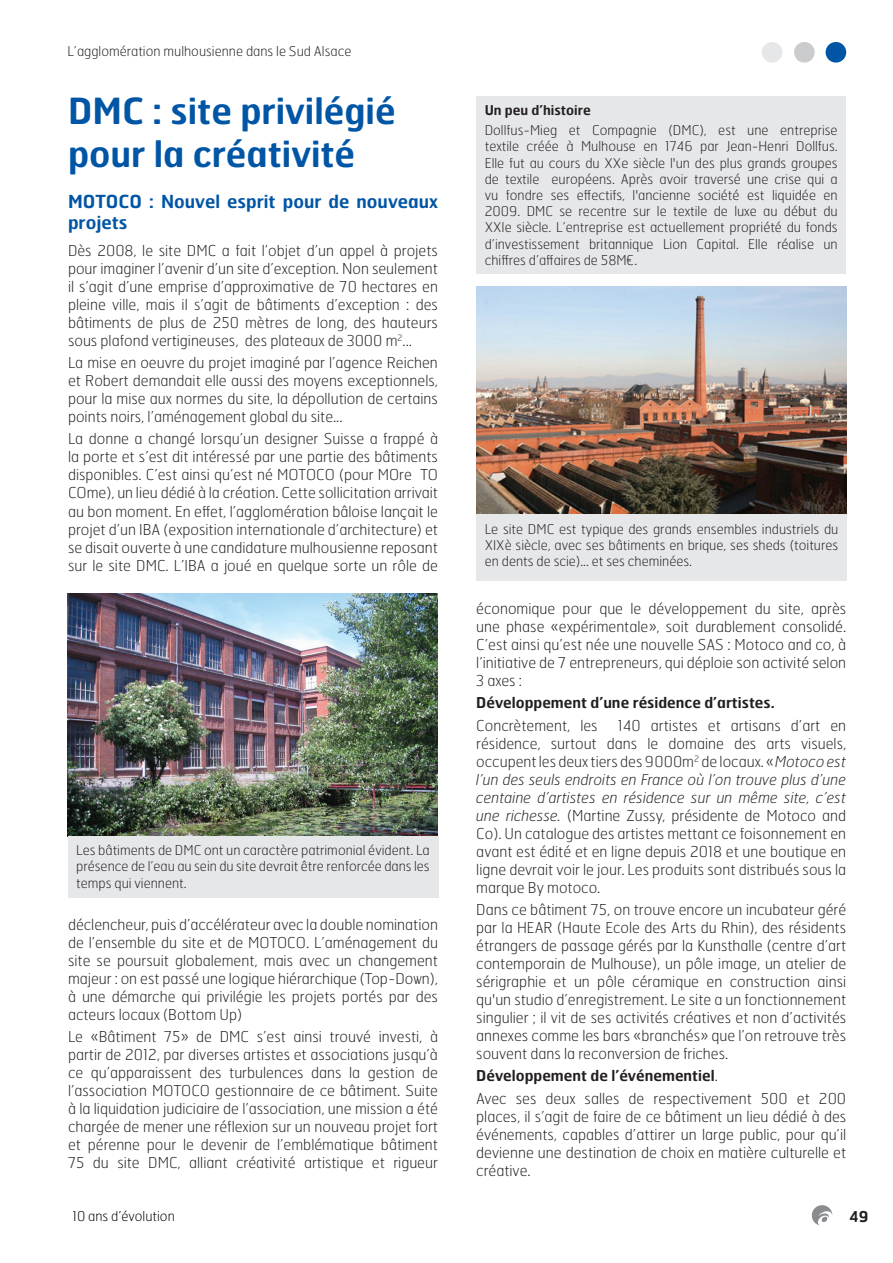
<style>
.page{position:relative;width:893px;height:1263px;background:#fff}
.page>*{position:absolute;margin:0;border:0;box-sizing:border-box;transform-origin:0 0}
.t1{font:600 36px/43.2px "Hermes FB";color:#0155a5}
.t2{font:600 18px/21.6px "Hermes FB";color:#0155a5}
.t3{font:100 15px/18px "Hermes FB";color:#231f20;text-align:justify}
.t4{font:600 15px "Hermes FB";color:#231f20}
.t5{font:100 13.5px/16.2px "Hermes FB";color:#231f20;text-align:justify}
.t6{font:100 13.5px "Hermes FB";color:#000}
.t7{font:600 13.5px "Hermes FB";color:#231f20}
.s1{font-style:italic}
.s2{font-weight:600}
</style>
<div class="page">
<div style="left:826px;top:42px;width:20px;height:21px;background:#0155a5;border-radius:50%"></div>
<div style="left:794px;top:42px;width:21px;height:21px;background:#cbccce;border-radius:50%"></div>
<div style="left:762px;top:42px;width:20px;height:21px;background:#e6e7e9;border-radius:50%"></div>
<svg style="left:812px;top:1205px;width:20px;height:20px"></svg>
<div style="left:476px;top:96px;width:370px;height:177px;background:#e6e7e9"></div>
<img style="left:476px;top:286px;width:370px;height:228px">
<img style="left:68px;top:593px;width:370px;height:243px">
<div style="left:68px;top:836px;width:370px;height:61px;background:#e6e7e9"></div>
<div style="left:476px;top:514px;width:371px;height:67px;background:#e6e7e9"></div>
<p class="t5" style="left:67px;top:43px;width:285px">L’agglomération mulhousienne dans le Sud Alsace</p>
<h1 class="t1" style="left:68px;top:88px;width:329px">DMC : site privilégié pour la créativité</h1>
<p class="t7" style="left:485px;top:101px;width:107px">Un peu d’histoire</p>
<p class="t5" style="left:485px;top:122px;width:354px">Dollfus-Mieg et Compagnie (DMC), est une entreprise textile créée à Mulhouse en 1746 par Jean-Henri Dollfus.<br>Elle fut au cours du XXe siècle l'un des plus grands groupes de textile européens. Après avoir traversé une crise qui a vu fondre ses effectifs, l'ancienne société est liquidée en 2009. DMC se recentre sur le textile de luxe au début du XXIe siècle. L’entreprise est actuellement propriété du fonds d’investissement britannique Lion Capital. Elle réalise un chiffres d’affaires de 58M¤.</p>
<p class="t2" style="left:68px;top:190px;width:371px">MOTOCO : Nouvel esprit pour de nouveaux projets</p>
<p class="t3" style="left:68px;top:241px;width:371px">Dès 2008, le site DMC a fait l’objet d’un appel à projets pour imaginer l’avenir d’un site d’exception. Non seulement il s’agit d’une emprise d’approximative de 70 hectares en pleine ville, mais il s’agit de bâtiments d’exception : des bâtiments de plus de 250 mètres de long, des hauteurs sous plafond vertigineuses, des plateaux de 3000 m<sup>2</sup>...</p>
<p class="t3" style="left:68px;top:353px;width:371px">La mise en oeuvre du projet imaginé par l’agence Reichen et Robert demandait elle aussi des moyens exceptionnels, pour la mise aux normes du site, la dépollution de certains points noirs, l’aménagement global du site...</p>
<p class="t3" style="left:68px;top:430px;width:371px">La donne a changé lorsqu’un designer Suisse a frappé à la porte et s’est dit intéressé par une partie des bâtiments disponibles. C’est ainsi qu’est né MOTOCO (pour MOre TO COme), un lieu dédié à la création. Cette sollicitation arrivait au bon moment. En effet, l’agglomération bâloise lançait le projet d’un IBA (exposition internationale d’architecture) et se disait ouverte à une candidature mulhousienne reposant sur le site DMC. L’IBA a joué en quelque sorte un rôle de</p>
<p class="t5" style="left:485px;top:520px;width:355px">Le site DMC est typique des grands ensembles industriels du XIXè siècle, avec ses bâtiments en brique, ses sheds (toitures en dents de scie)... et ses cheminées.</p>
<p class="t5" style="left:76px;top:842px;width:355px">Les bâtiments de DMC ont un caractère patrimonial évident. La présence de l’eau au sein du site devrait être renforcée dans les temps qui viennent.</p>
<p class="t3" style="left:68px;top:915px;width:371px">déclencheur, puis d’accélérateur avec la double nomination de l’ensemble du site et de MOTOCO. L’aménagement du site se poursuit globalement, mais avec un changement majeur : on est passé une logique hiérarchique (Top-Down), à une démarche qui privilégie les projets portés par des acteurs locaux (Bottom Up)</p>
<p class="t3" style="left:68px;top:1027px;width:371px">Le «Bâtiment 75» de DMC s’est ainsi trouvé investi, à partir de 2012, par diverses artistes et associations jusqu’à ce qu’apparaissent des turbulences dans la gestion de l’association MOTOCO gestionnaire de ce bâtiment. Suite à la liquidation judiciaire de l’association, une mission a été chargée de mener une réflexion sur un nouveau projet fort et pérenne pour le devenir de l’emblématique bâtiment 75 du site DMC, alliant créativité artistique et rigueur</p>
<p class="t6" style="left:72px;top:1208px;width:104px">10 ans d’évolution</p>
<p class="t3" style="left:476px;top:599px;width:371px">économique pour que le développement du site, après une phase «expérimentale», soit durablement consolidé.<br>C’est ainsi qu’est née une nouvelle SAS : Motoco and co, à l’initiative de 7 entrepreneurs, qui déploie son activité selon 3 axes :</p>
<p class="t4" style="left:476px;top:693px;width:300px">Développement d’une résidence d’artistes.</p>
<p class="t3" style="left:476px;top:716px;width:123px">Concrètement, les</p>
<p class="t3" style="left:476px;top:716px;width:371px;text-indent:142px">140 artistes et artisans d’art en résidence, surtout dans le domaine des arts visuels, occupent les deux tiers des 9 000m<sup>2</sup> de locaux. « <span class="s1">Motoco est l’un des seuls endroits en France où l’on trouve plus d’une centaine d’artistes en résidence sur un même site, c’est une richesse.</span> (Martine Zussy, présidente de Motoco and Co). Un catalogue des artistes mettant ce foisonnement en avant est édité et en ligne depuis 2018 et une boutique en ligne devrait voir le jour. Les produits sont distribués sous la marque By motoco.</p>
<p class="t3" style="left:476px;top:900px;width:371px">Dans ce bâtiment 75, on trouve encore un incubateur géré par la HEAR (Haute Ecole des Arts du Rhin), des résidents étrangers de passage gérés par la Kunsthalle (centre d’art contemporain de Mulhouse), un pôle image, un atelier de sérigraphie et un pôle céramique en construction ainsi qu'un studio d’enregistrement. Le site a un fonctionnement singulier ; il vit de ses activités créatives et non d’activités annexes comme les bars «branchés» que l’on retrouve très souvent dans la reconversion de friches.</p>
<p class="t3" style="left:476px;top:1064px;width:371px;line-height:22.2px"><span class="s2">Développement de l’événementiel</span>.<br>Avec ses deux salles de respectivement 500 et 200</p>
<p class="t3" style="left:476px;top:1107px;width:371px">places, il s’agit de faire de ce bâtiment un lieu dédié à des événements, capables d’attirer un large public, pour qu’il devienne une destination de choix en matière culturelle et créative.</p>
<p class="t4" style="left:849px;top:1207px;width:20px">49</p>
</div>
